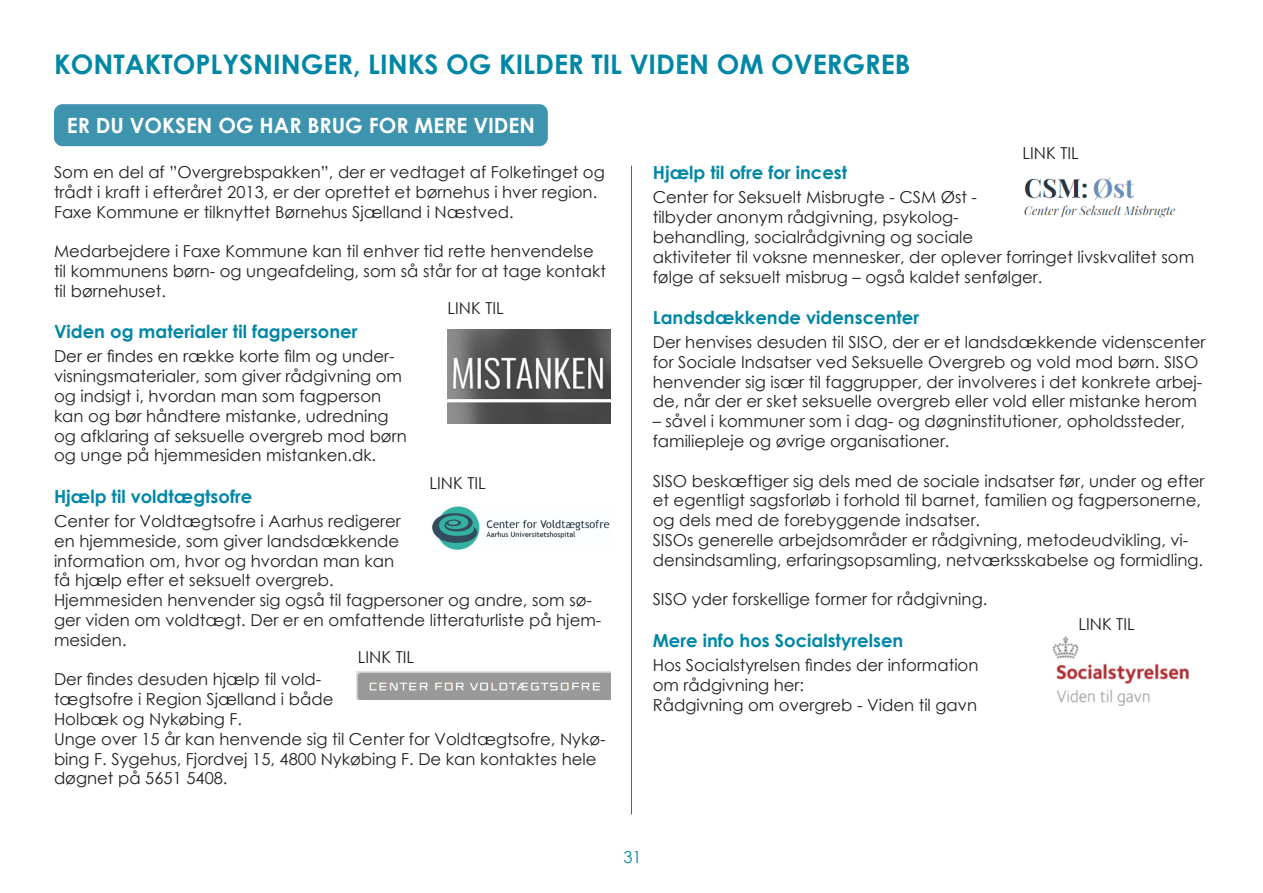
<style>
.page{position:relative;width:1263px;height:893px;background:#fff}
.page>*{position:absolute;margin:0;border:0;box-sizing:border-box;transform-origin:0 0}
.Overskrift_kapitel{font:700 27px "Century Gothic";color:#0087a6}
.Mellemrubrik_stor{font:700 21px "Century Gothic";color:#fff}
.Mellemrubrik_lille{font:700 18px "Century Gothic";color:#0087a6}
.Brødtekst{font:16.5px/19.8px "Century Gothic";color:#231f20}
.t1{font:16.5px "Century Gothic";color:#0087a6}
</style>
<div class="page">
<div style="left:54px;top:104px;width:494px;height:42px;background:#3e94af;border-radius:9px"></div>
<hr style="left:631px;top:166px;width:1px;height:648px;background:#0087a6">
<img style="left:447px;top:330px;width:163px;height:93px">
<img style="left:432px;top:506px;width:178px;height:44px">
<img style="left:357px;top:672px;width:253px;height:27px">
<img style="left:1024px;top:177px;width:152px;height:41px">
<img style="left:1052px;top:636px;width:137px;height:70px">
<p class="Overskrift_kapitel" style="left:54px;top:44px;width:858px">KONTAKTOPLYSNINGER, LINKS OG KILDER TIL VIDEN OM OVERGREB</p>
<p class="Mellemrubrik_stor" style="left:67px;top:109px;width:470px">ER DU VOKSEN OG HAR BRUG FOR MERE VIDEN</p>
<p class="Brødtekst" style="left:54px;top:162px;width:552px">Som en del af ”Overgrebspakken”, der er vedtaget af Folketinget og trådt i kraft i efteråret 2013, er der oprettet et børnehus i hver region.<br>Faxe Kommune er tilknyttet Børnehus Sjælland i Næstved.</p>
<p class="Brødtekst" style="left:54px;top:241px;width:553px">Medarbejdere i Faxe Kommune kan til enhver tid rette henvendelse til kommunens børn- og ungeafdeling, som så står for at tage kontakt til børnehuset.</p>
<p class="Mellemrubrik_lille" style="left:54px;top:318px;width:305px">Viden og materialer til fagpersoner</p>
<p class="Brødtekst" style="left:54px;top:346px;width:342px">Der er findes en række korte film og under-</p>
<p class="Brødtekst" style="left:54px;top:366px;width:350px">visningsmaterialer, som giver rådgivning om</p>
<p class="Brødtekst" style="left:54px;top:386px;width:329px">og indsigt i, hvordan man som fagperson</p>
<p class="Brødtekst" style="left:54px;top:406px;width:336px">kan og bør håndtere mistanke, udredning</p>
<p class="Brødtekst" style="left:54px;top:426px;width:354px">og afklaring af seksuelle overgreb mod børn</p>
<p class="Brødtekst" style="left:54px;top:445px;width:324px">og unge på hjemmesiden mistanken.dk.</p>
<p class="Mellemrubrik_lille" style="left:54px;top:483px;width:200px">Hjælp til voldtægtsofre</p>
<p class="Brødtekst" style="left:54px;top:511px;width:348px">Center for Voldtægtsofre i Aarhus redigerer</p>
<p class="Brødtekst" style="left:54px;top:531px;width:347px">en hjemmeside, som giver landsdækkende</p>
<p class="Brødtekst" style="left:54px;top:550px;width:342px">information om, hvor og hvordan man kan</p>
<p class="Brødtekst" style="left:54px;top:570px;width:281px">få hjælp efter et seksuelt overgreb.</p>
<p class="Brødtekst" style="left:54px;top:590px;width:549px">Hjemmesiden henvender sig også til fagpersoner og andre, som sø&shy;ger viden om voldtægt. Der er en omfattende litteraturliste på hjem&shy;mesiden.</p>
<p class="Brødtekst" style="left:54px;top:669px;width:269px">Der findes desuden hjælp til vold-</p>
<p class="Brødtekst" style="left:54px;top:689px;width:281px">tægtsofre i Region Sjælland i både</p>
<p class="Brødtekst" style="left:54px;top:709px;width:190px">Holbæk og Nykøbing F.</p>
<p class="Brødtekst" style="left:54px;top:729px;width:553px">Unge over 15 år kan henvende sig til Center for Voldtægtsofre, Nykø&shy;bing F. Sygehus, Fjordvej 15, 4800 Nykøbing F. De kan kontaktes hele døgnet på 5651 5408.</p>
<p class="Brødtekst" style="left:1022px;top:142px;width:58px">LINK TIL</p>
<p class="Mellemrubrik_lille" style="left:653px;top:159px;width:196px">Hjælp til ofre for incest</p>
<p class="Brødtekst" style="left:653px;top:187px;width:326px">Center for Seksuelt Misbrugte - CSM Øst -</p>
<p class="Brødtekst" style="left:653px;top:207px;width:307px">tilbyder anonym rådgivning, psykolog-</p>
<p class="Brødtekst" style="left:653px;top:227px;width:322px">behandling, socialrådgivning og sociale</p>
<p class="Brødtekst" style="left:653px;top:247px;width:543px">aktiviteter til voksne mennesker, der oplever forringet livskvalitet som følge af seksuelt misbrug – også kaldet senfølger.</p>
<p class="Mellemrubrik_lille" style="left:653px;top:304px;width:268px">Landsdækkende videnscenter</p>
<p class="Brødtekst" style="left:653px;top:332px;width:554px">Der henvises desuden til SISO, der er et landsdækkende videnscenter for Sociale Indsatser ved Seksuelle Overgreb og vold mod børn. SISO henvender sig især til faggrupper, der involveres i det konkrete arbej&shy;de, når der er sket seksuelle overgreb eller vold eller mistanke herom</p>
<p class="Brødtekst" style="left:653px;top:411px;width:534px">– såvel i kommuner som i dag- og døgninstitutioner, opholdssteder, familiepleje og øvrige organisationer.</p>
<p class="Brødtekst" style="left:653px;top:471px;width:553px">SISO beskæftiger sig dels med de sociale indsatser før, under og efter et egentligt sagsforløb i forhold til barnet, familien og fagpersonerne, og dels med de forebyggende indsatser.</p>
<p class="Brødtekst" style="left:653px;top:530px;width:552px">SISOs generelle arbejdsområder er rådgivning, metodeudvikling, vi&shy;densindsamling, erfaringsopsamling, netværksskabelse og formidling.</p>
<p class="Brødtekst" style="left:653px;top:589px;width:336px">SISO yder forskellige former for rådgivning.</p>
<p class="Mellemrubrik_lille" style="left:653px;top:627px;width:252px">Mere info hos Socialstyrelsen</p>
<p class="Brødtekst" style="left:653px;top:655px;width:327px">Hos Socialstyrelsen findes der information</p>
<p class="Brødtekst" style="left:653px;top:675px;width:153px">om rådgivning her:</p>
<p class="Brødtekst" style="left:653px;top:694px;width:326px">Rådgivning om overgreb - Viden til gavn</p>
<p class="Brødtekst" style="left:447px;top:298px;width:58px">LINK TIL</p>
<p class="Brødtekst" style="left:429px;top:472px;width:58px">LINK TIL</p>
<p class="Brødtekst" style="left:1078px;top:614px;width:58px">LINK TIL</p>
<p class="Brødtekst" style="left:358px;top:647px;width:58px">LINK TIL</p>
<p class="t1" style="left:623px;top:845px;width:20px">31</p>
</div>
